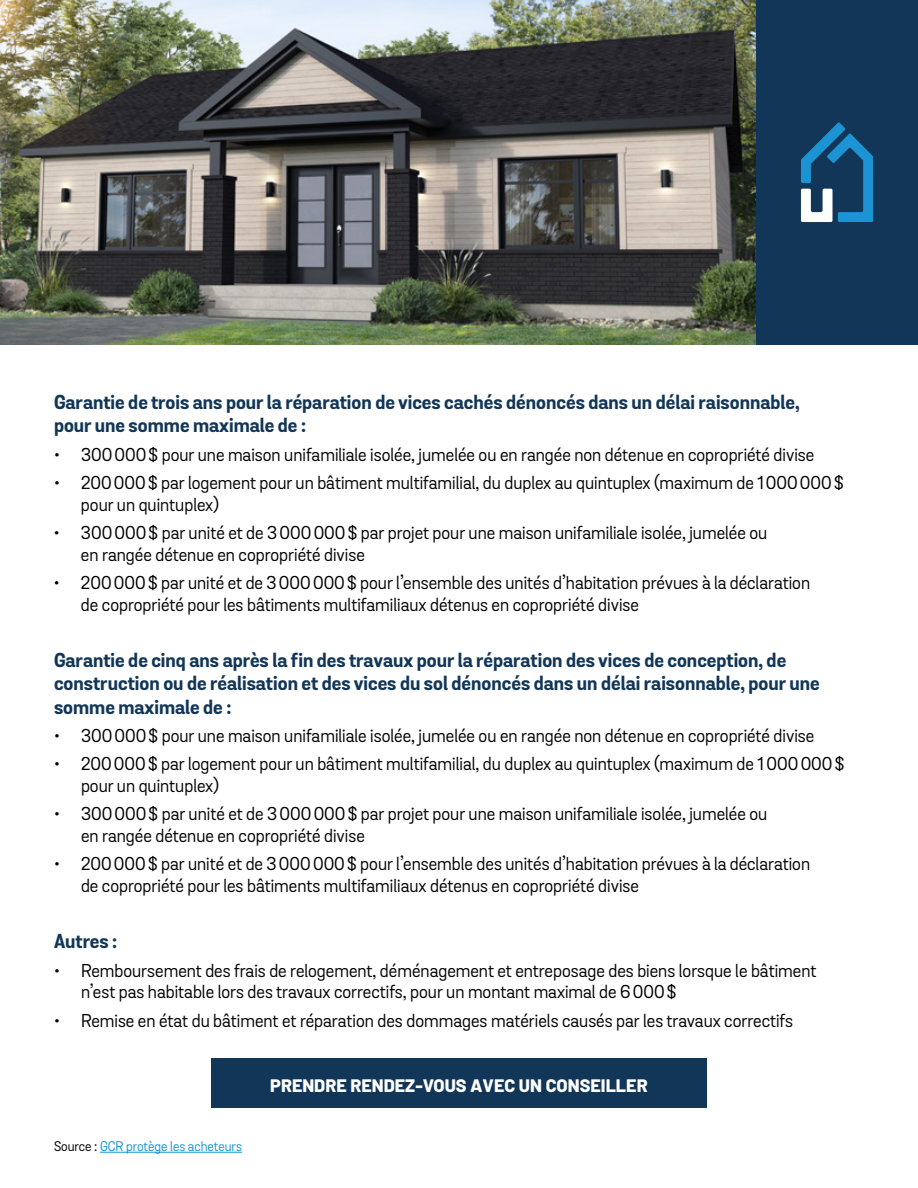
<style>
.page{position:relative;width:918px;height:1188px;background:#fff}
.page>*{position:absolute;margin:0;border:0;box-sizing:border-box;transform-origin:0 0}
.t1{font:700 19.5px/23.4px "Grota Sans";color:#123658}
.t2{font:18px/21.6px "Grota Sans";color:#000}
.t3{font:800 18px "Barlow";color:#fff}
.t4{font:13.5px "Grota Sans";color:#1395d3}
.s1{color:#000}
</style>
<div class="page">
<img style="left:0;top:0;width:756px;height:345px">
<hr style="left:100px;top:1152px;width:142px;height:1px;background:#1395d3">
<div style="left:756px;top:0;width:162px;height:345px;background:#123658"></div>
<svg style="left:801px;top:122px;width:72px;height:100px"></svg>
<div style="left:211px;top:1058px;width:496px;height:50px;background:#123658"></div>
<p class="t1" style="left:54px;top:392px;width:747px">Garantie de trois ans pour la réparation de vices cachés dénoncés dans un délai raisonnable, pour une somme maximale de :</p>
<p class="t2" style="left:54px;top:444px;width:762px">• 300000$ pour une maison unifamiliale isolée, jumelée ou en rangée non détenue en copropriété divise</p>
<p class="t2" style="left:81px;top:472px;width:764px;text-indent:-27px">• 200000$ par logement pour un bâtiment multifamilial, du duplex au quintuplex (maximum de 1000000$ pour un quintuplex)</p>
<p class="t2" style="left:81px;top:522px;width:688px;text-indent:-27px">• 300000$ par unité et de 3000000$ par projet pour une maison unifamiliale isolée, jumelée ou en rangée détenue en copropriété divise</p>
<p class="t2" style="left:81px;top:572px;width:731px;text-indent:-27px">• 200000$ par unité et de 3000000$ pour l’ensemble des unités d’habitation prévues à la déclaration de copropriété pour les bâtiments multifamiliaux détenus en copropriété divise</p>
<p class="t1" style="left:54px;top:650px;width:767px">Garantie de cinq ans après la fin des travaux pour la réparation des vices de conception, de construction ou de réalisation et des vices du sol dénoncés dans un délai raisonnable, pour une somme maximale de :</p>
<p class="t2" style="left:54px;top:726px;width:762px">• 300000$ pour une maison unifamiliale isolée, jumelée ou en rangée non détenue en copropriété divise</p>
<p class="t2" style="left:81px;top:754px;width:765px;text-indent:-27px">• 200000$ par logement pour un bâtiment multifamilial, du duplex au quintuplex (maximum de 1 000000$ pour un quintuplex)</p>
<p class="t2" style="left:81px;top:804px;width:688px;text-indent:-27px">• 300000$ par unité et de 3000000$ par projet pour une maison unifamiliale isolée, jumelée ou en rangée détenue en copropriété divise</p>
<p class="t2" style="left:81px;top:854px;width:731px;text-indent:-27px">• 200000$ par unité et de 3000000$ pour l’ensemble des unités d’habitation prévues à la déclaration de copropriété pour les bâtiments multifamiliaux détenus en copropriété divise</p>
<p class="t1" style="left:54px;top:931px;width:65px">Autres :</p>
<p class="t2" style="left:81px;top:960px;width:737px;text-indent:-27px">• Remboursement des frais de relogement, déménagement et entreposage des biens lorsque le bâtiment n’est pas habitable lors des travaux correctifs, pour un montant maximal de 6000$</p>
<p class="t2" style="left:54px;top:1010px;width:741px">• Remise en état du bâtiment et réparation des dommages matériels causés par les travaux correctifs</p>
<p class="t4" style="left:54px;top:1138px;width:190px"><span class="s1">Source :</span> GCR protège les acheteurs</p>
<p class="t3" style="left:270px;top:1072px;width:379px">PRENDRE RENDEZ-VOUS AVEC UN CONSEILLER</p>
</div>
